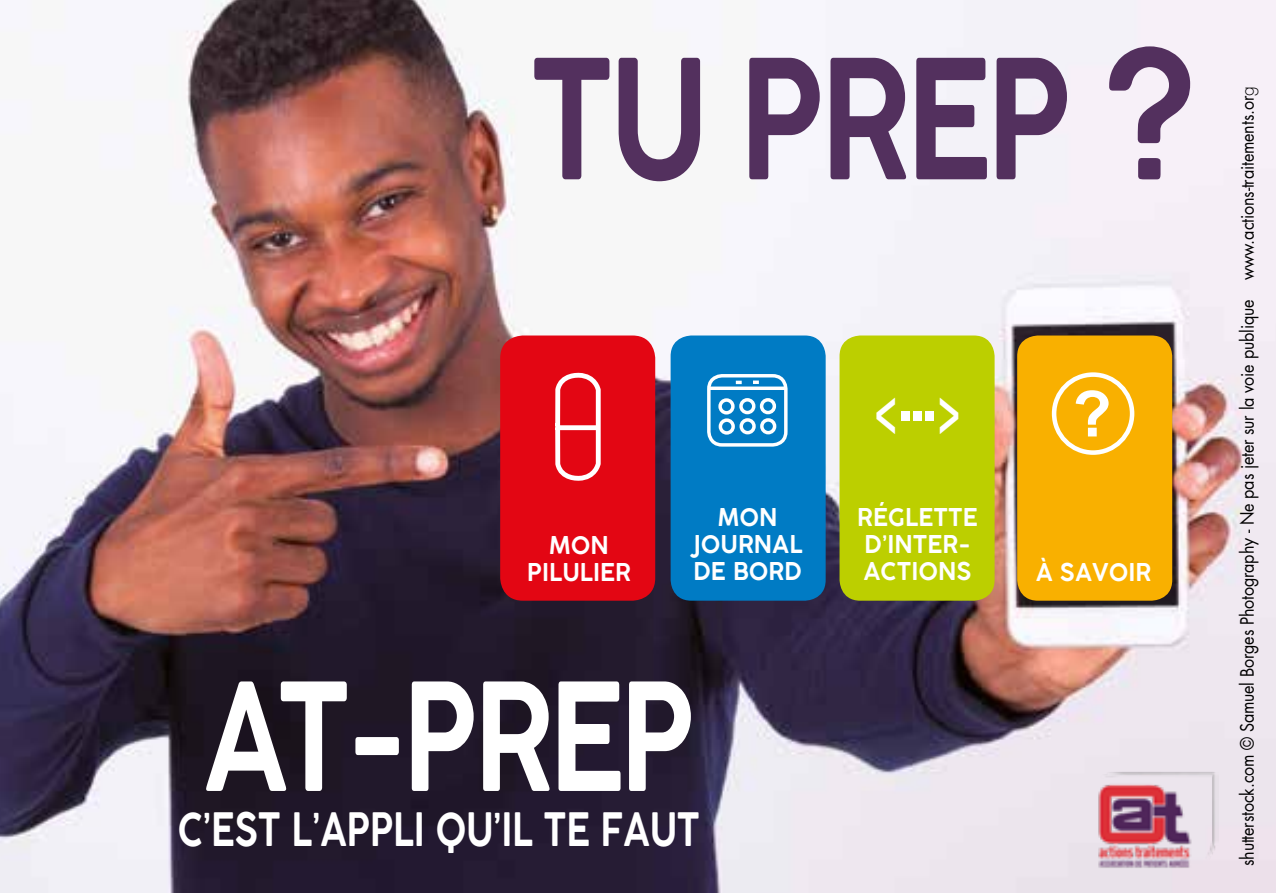
<style>
.page{position:relative;width:1276px;height:893px;background:#fff}
.page>*{position:absolute;margin:0;border:0;box-sizing:border-box;transform-origin:0 0}
.t1{font:600 163.8px "COCOGOOSE";letter-spacing:-.04em;color:#53305e;scale:.8 1}
.t2{font:600 147.6px "COCOGOOSE";letter-spacing:-.04em;color:#fff;scale:.78 1}
.t3{font:64.2px "Swiss 911 BT Extra Compressed";color:#fff;scale:.5 1}
.t4{font:700 63.9px "Arial";color:#fff}
.t5{font:600 45px "COCOGOOSE";letter-spacing:-.01em;color:#fff;scale:.8 1}
.t6{font:600 24px/27px "COCOGOOSE";color:#fff;text-align:center;scale:.95 1}
.t7{font:18px "Futura";letter-spacing:-.01em;color:#000;scale:.9 1}
.s1{font-weight:300}
</style>
<div class="page">
<img style="left:0;top:0;width:1276px;height:893px">
<div style="left:500px;top:335px;width:155px;height:266px;background:#e30613;border-radius:23px"></div>
<svg style="left:555px;top:374px;width:46px;height:107px"></svg>
<div style="left:558px;top:425px;width:39px;height:5px;background:#fff"></div>
<div style="left:670px;top:335px;width:155px;height:266px;background:#007bc4;border-radius:21px"></div>
<div style="left:718px;top:398px;width:16px;height:16px;border:3px solid #fff;border-radius:50%"></div>
<div style="left:718px;top:418px;width:17px;height:17px;border:3px solid #fff;border-radius:50%"></div>
<div style="left:739px;top:398px;width:16px;height:16px;border:3px solid #fff;border-radius:50%"></div>
<div style="left:739px;top:418px;width:17px;height:16px;border:3px solid #fff;border-radius:50%"></div>
<div style="left:760px;top:398px;width:16px;height:16px;border:3px solid #fff;border-radius:50%"></div>
<div style="left:760px;top:418px;width:16px;height:16px;border:3px solid #fff;border-radius:50%"></div>
<div style="left:707px;top:374px;width:80px;height:73px;border:3px solid #fff;border-radius:13px"></div>
<hr style="left:708px;top:387px;width:78px;height:3px;background:#fff">
<svg style="left:736px;top:381px;width:5px;height:3px"></svg>
<svg style="left:753px;top:380px;width:6px;height:4px"></svg>
<div style="left:839px;top:335px;width:155px;height:266px;background:#bccf00;border-radius:21px"></div>
<div style="left:1017px;top:335px;width:155px;height:266px;background:#f9b000;border-radius:21px"></div>
<div style="left:1052px;top:372px;width:82px;height:83px;border:5px solid #fff;border-radius:50%"></div>
<img style="left:1090px;top:766px;width:128px;height:108px">
<h1 class="t1" style="left:530px;top:5px;width:834px">TU PREP ?</h1>
<h3 class="t6" style="left:527px;top:532px;width:111px">MON<br>PILULIER</h3>
<h3 class="t3" style="left:872px;top:361px;width:182px">&lt;...&gt;</h3>
<h3 class="t4" style="left:1072px;top:371px;width:41px">?</h3>
<h3 class="t6" style="left:693px;top:504px;width:117px">MON<br>JOURNAL<br>DE BORD</h3>
<h3 class="t6" style="left:857px;top:504px;width:128px;text-align:left">RÉGLETTE<br>D’INTER-<br>ACTIONS</h3>
<h3 class="t6" style="left:1035px;top:559px;width:123px">À SAVOIR</h3>
<h2 class="t2" style="left:203px;top:634px;width:633px">AT-PREP</h2>
<h3 class="t5" style="left:178px;top:798px;width:654px">C’EST L’APPLI QU’IL TE FAUT</h3>
<p class="t7" style="left:1234px;top:866px;width:868px;rotate:-90deg">shutterstock.com © Samuel Borges Photography - Ne pas jeter sur la voie publique www.actions-traitements.or<span class="s1">g</span></p>
</div>
